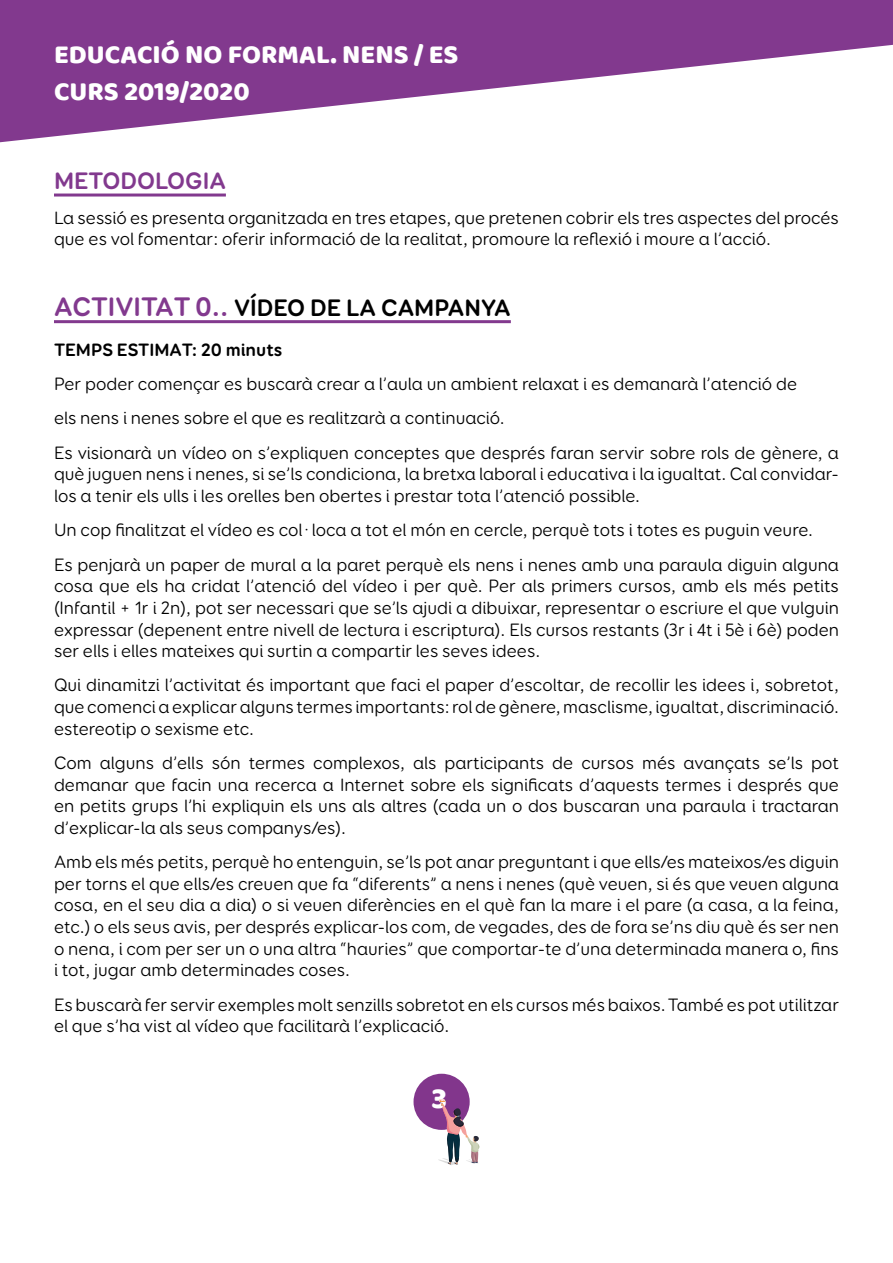
<style>
.page{position:relative;width:893px;height:1263px;background:#fff}
.page>*{position:absolute;margin:0;border:0;box-sizing:border-box;transform-origin:0 0}
.t1{font:30px "Baloo";color:#fff}
.t2{font:27px/36.9px "Baloo";color:#fff}
.t3{font:700 24px "Booster Next FY";color:#000}
.t4{font:700 24px "Booster Next FY";color:#82398e}
.t5{font:18px/21.6px "Booster Next FY";color:#000}
.t6{font:700 18px "Booster Next FY";color:#000}
.s1{font-size:27px;color:#82398e}
</style>
<div class="page">
<svg style="left:0;top:0;width:893px;height:143px;fill:#82398e"></svg>
<div style="left:414px;top:1074px;width:56px;height:56px;background:#82368c;border-radius:50%"></div>
<svg style="left:438px;top:1100px;width:42px;height:65px"></svg>
<hr style="left:54px;top:194px;width:172px;height:3px;background:#82398e">
<hr style="left:54px;top:320px;width:457px;height:3px;background:#82398e">
<h2 class="t2" style="left:54px;top:35px;width:406px">EDUCACIÓ NO FORMAL. NENS / ES<br>CURS 2019/2020</h2>
<h3 class="t4" style="left:54px;top:166px;width:173px">METODOLOGIA</h3>
<p class="t5" style="left:54px;top:207px;width:786px">La sessió es presenta organitzada en tres etapes, que pretenen cobrir els tres aspectes del procés que es vol fomentar: oferir informació de la realitat, promoure la reflexió i moure a l’acció.</p>
<h3 class="t3" style="left:54px;top:292px;width:458px"><span class="s1">ACTIVITAT 0..</span> VÍDEO DE LA CAMPANYA</h3>
<p class="t6" style="left:54px;top:338px;width:230px">TEMPS ESTIMAT: 20 minuts</p>
<p class="t5" style="left:54px;top:367px;width:786px;line-height:34.3px">Per poder començar es buscarà crear a l’aula un ambient relaxat i es demanarà l’atenció de<br>els nens i nenes sobre el que es realitzarà a continuació.<br>Es visionarà un vídeo on s’expliquen conceptes que després faran servir sobre rols de gènere, a</p>
<p class="t5" style="left:54px;top:463px;width:786px">què juguen nens i nenes, si se’ls condiciona, la bretxa laboral i educativa i la igualtat. Cal convidar&shy;los a tenir els ulls i les orelles ben obertes i prestar tota l’atenció possible.</p>
<p class="t5" style="left:54px;top:513px;width:786px;line-height:34.3px">Un cop finalitzat el vídeo es col·loca a tot el món en cercle, perquè tots i totes es puguin veure.<br>Es penjarà un paper de mural a la paret perquè els nens i nenes amb una paraula diguin alguna</p>
<p class="t5" style="left:54px;top:575px;width:786px;text-align:justify">cosa que els ha cridat l’atenció del vídeo i per què. Per als primers cursos, amb els més petits (Infantil + 1r i 2n), pot ser necessari que se’ls ajudi a dibuixar, representar o escriure el que vulguin expressar (depenent entre nivell de lectura i escriptura). Els cursos restants (3r i 4t i 5è i 6è) poden ser ells i elles mateixes qui surtin a compartir les seves idees.</p>
<p class="t5" style="left:54px;top:674px;width:786px;text-align:justify">Qui dinamitzi l’activitat és important que faci el paper d’escoltar, de recollir les idees i, sobretot, que comenci a explicar alguns termes importants: rol de gènere, masclisme, igualtat, discriminació. estereotip o sexisme etc.</p>
<p class="t5" style="left:54px;top:752px;width:786px;text-align:justify">Com alguns d’ells són termes complexos, als participants de cursos més avançats se’ls pot demanar que facin una recerca a Internet sobre els significats d’aquests termes i després que en petits grups l’hi expliquin els uns als altres (cada un o dos buscaran una paraula i tractaran d’explicar-la als seus companys/es).</p>
<p class="t5" style="left:54px;top:851px;width:786px;text-align:justify">Amb els més petits, perquè ho entenguin, se’ls pot anar preguntant i que ells/es mateixos/es diguin per torns el que ells/es creuen que fa “diferents” a nens i nenes (què veuen, si és que veuen alguna cosa, en el seu dia a dia) o si veuen diferències en el què fan la mare i el pare (a casa, a la feina, etc.) o els seus avis, per després explicar-los com, de vegades, des de fora se’ns diu què és ser nen o nena, i com per ser un o una altra “hauries” que comportar-te d’una determinada manera o, fins i tot, jugar amb determinades coses.</p>
<p class="t5" style="left:54px;top:993px;width:786px">Es buscarà fer servir exemples molt senzills sobretot en els cursos més baixos. També es pot utilitzar el que s’ha vist al vídeo que facilitarà l’explicació.</p>
<h1 class="t1" style="left:431px;top:1080px;width:17px">3</h1>
</div>
